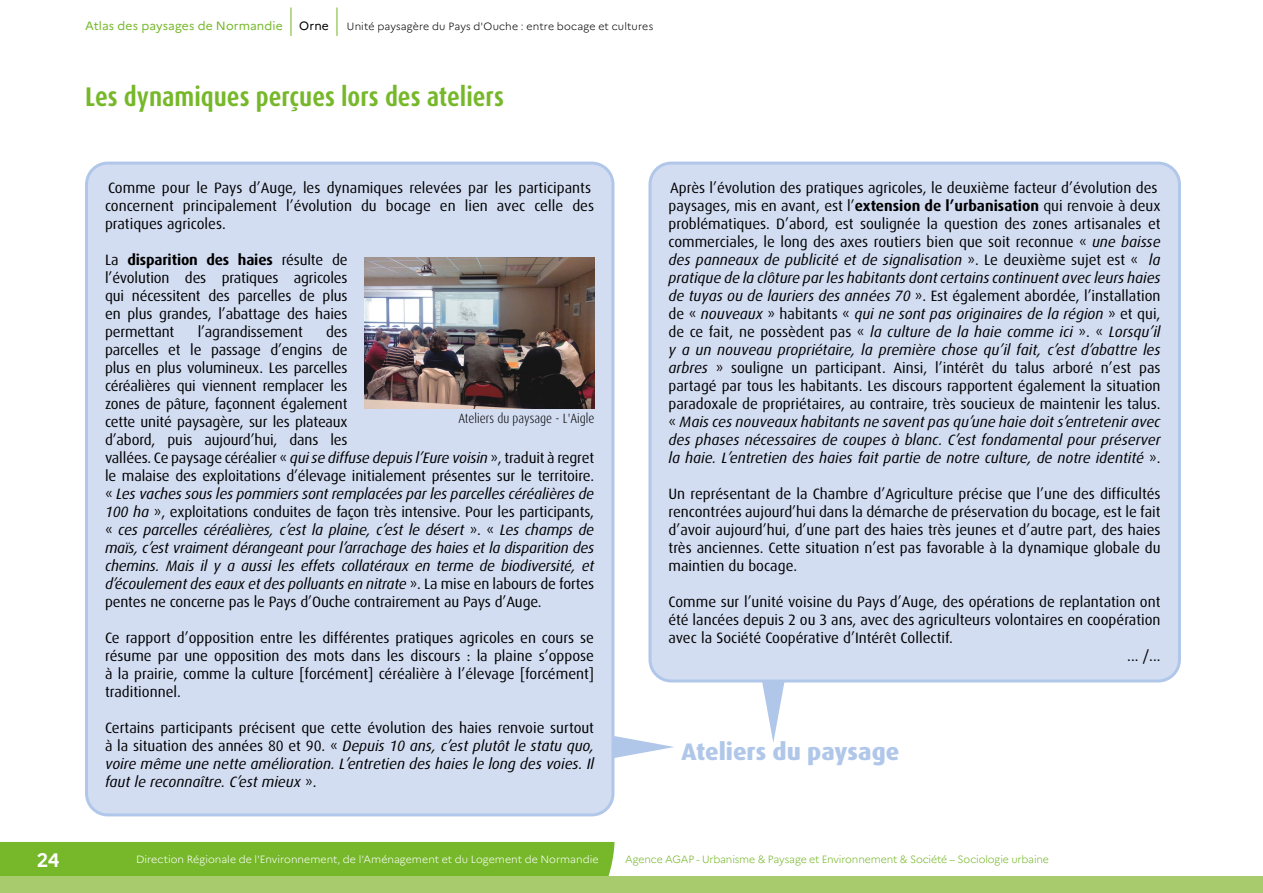
<style>
.page{position:relative;width:1263px;height:893px;background:#fff}
.page>*{position:absolute;margin:0;border:0;box-sizing:border-box;transform-origin:0 0}
.t1{font:100 30px "Marianne";color:#76b82a}
.t2{font:700 condensed 27px "Dax OT";color:#76b82a}
.t3{font:800 24px "Dax OT";color:#b0c7e9}
.t4{font:700 19.5px "Marianne";color:#fff}
.t5{font:15px/18px "Dax OT";letter-spacing:-.005em;color:#000}
.t6{font:italic 15px/18px "Dax OT";color:#000;text-align:justify}
.t7{font:300 condensed 13.5px "Dax OT";color:#000}
.t8{font:12px "Marianne";letter-spacing:.01em;color:#76b82a}
.t9{font:12px "Marianne";color:#000}
.t10{font:300 10.5px "Marianne";letter-spacing:.005em;color:#fff}
.t11{font:300 10.5px "Marianne";letter-spacing:-.015em;color:#76b82a}
.t12{font:300 10.5px "Marianne";letter-spacing:.015em;color:#000}
.s1{font-weight:700}
.s2{font-style:italic}
.s3{font-style:normal}
</style>
<div class="page">
<div style="left:0;top:842px;width:614px;height:34px;background:#76b82a"></div>
<div style="left:0;top:876px;width:1263px;height:17px;background:#a8cc6d"></div>
<svg style="left:761px;top:682px;width:24px;height:61px"></svg>
<svg style="left:614px;top:735px;width:60px;height:24px"></svg>
<div style="left:87px;top:163px;width:526px;height:652px;background:#d3ddf2;border-radius:21px"></div>
<div style="left:85px;top:162px;width:529px;height:654px;border:3px solid #b0c7e9;border-radius:21px"></div>
<div style="left:650px;top:163px;width:529px;height:518px;background:#d3ddf2;border-radius:21px"></div>
<div style="left:648px;top:162px;width:533px;height:520px;border:3px solid #b0c7e9;border-radius:21px"></div>
<img style="left:365px;top:257px;width:229px;height:152px">
<p class="t8" style="left:85px;top:18px;width:199px">Atlas des paysages de Normandie</p>
<h1 class="t1" style="left:286px;top:1px;width:11px">|</h1>
<p class="t9" style="left:299px;top:18px;width:31px">Orne</p>
<h1 class="t1" style="left:332px;top:1px;width:11px">|</h1>
<p class="t12" style="left:347px;top:20px;width:308px">Unité paysagère du Pays d'Ouche : entre bocage et cultures</p>
<h2 class="t2" style="left:85px;top:80px;width:420px">Les dynamiques perçues lors des ateliers</h2>
<p class="t5" style="left:105px;top:179px;width:490px">Comme pour le Pays d’Auge, les dynamiques relevées par les participants concernent principalement l’évolution du bocage en lien avec celle des pratiques agricoles.</p>
<p class="t5" style="left:105px;top:251px;width:244px;text-align:justify">La <span class="s1">disparition des haies</span> résulte de l’évolution des pratiques agricoles qui nécessitent des parcelles de plus en plus grandes, l’abattage des haies permettant</p>
<p class="t5" style="left:198px;top:323px;width:107px">l’agrandissement</p>
<p class="t5" style="left:105px;top:323px;width:491px;text-indent:221px">des<br>parcelles et le passage d’engins de<br>plus en plus volumineux. Les parcelles<br>céréalières qui viennent remplacer les<br>zones de pâture, façonnent également<br>cette unité paysagère, sur les plateaux<br>d’abord, puis aujourd’hui, dans les<br>vallées. Ce paysage céréalier « <span class="s2">qui se diffuse depuis l’Eure voisin</span> », traduit à regret le malaise des exploitations d’élevage initialement présentes sur le territoire. « <span class="s2">Les vaches sous les pommiers sont remplacées par les parcelles céréalières de 100 ha</span> », exploitations conduites de façon très intensive. Pour les participants, « <span class="s2">ces parcelles céréalières, c’est la plaine, c’est le désert</span> ». « <span class="s2">Les champs de maïs, c’est vraiment dérangeant pour l’arrachage des haies et la disparition des chemins. Mais il y a aussi les effets collatéraux en terme de biodiversité, et d’écoulement des eaux et des polluants en nitrate</span> ». La mise en labours de fortes pentes ne concerne pas le Pays d’Ouche contrairement au Pays d’Auge.</p>
<p class="t5" style="left:105px;top:629px;width:490px;text-align:justify">Ce rapport d’opposition entre les différentes pratiques agricoles en cours se résume par une opposition des mots dans les discours : la plaine s’oppose à la prairie, comme la culture [forcément] céréalière à l’élevage [forcément] traditionnel.</p>
<p class="t6" style="left:105px;top:719px;width:491px"><span class="s3">Certains participants précisent que cette évolution des haies renvoie surtout à la situation des années 80 et 90. «</span> Depuis 10 ans, c’est plutôt le statu quo, voire même une nette amélioration. L’entretien des haies le long des voies. Il faut le reconnaître. C’est mieux <span class="s3">».</span></p>
<p class="t7" style="left:458px;top:410px;width:138px">Ateliers du paysage - L'Aigle</p>
<p class="t5" style="left:668px;top:179px;width:494px">Après l’évolution des pratiques agricoles, le deuxième facteur d’évolution des paysages, mis en avant, est l’<span class="s1">extension de l’urbanisation</span> qui renvoie à deux problématiques. D’abord, est soulignée la question des zones artisanales et commerciales, le long des axes routiers bien que soit reconnue « <span class="s2">une baisse des panneaux de publicité et de signalisation</span> ». Le deuxième sujet est « <span class="s2">la pratique de la clôture par les habitants dont certains continuent avec leurs haies de tuyas ou de lauriers des années 70</span> ». Est également abordée, l’installation de « <span class="s2">nouveaux</span> » habitants « <span class="s2">qui ne sont pas originaires de la région</span> » et qui, de ce fait, ne possèdent pas « <span class="s2">la culture de la haie comme ici</span> ». « <span class="s2">Lorsqu’il y a un nouveau propriétaire, la première chose qu’il fait, c’est d’abattre les arbres</span> » souligne un participant. Ainsi, l’intérêt du talus arboré n’est pas partagé par tous les habitants. Les discours rapportent également la situation paradoxale de propriétaires, au contraire, très soucieux de maintenir les talus. « <span class="s2">Mais ces nouveaux habitants ne savent pas qu’une haie doit s’entretenir avec des phases nécessaires de coupes à blanc. C’est fondamental pour préserver la haie. L’entretien des haies fait partie de notre culture, de notre identité</span> ».</p>
<p class="t5" style="left:668px;top:485px;width:494px;text-align:justify">Un représentant de la Chambre d’Agriculture précise que l’une des difficultés rencontrées aujourd’hui dans la démarche de préservation du bocage, est le fait d’avoir aujourd’hui, d’une part des haies très jeunes et d’autre part, des haies très anciennes. Cette situation n’est pas favorable à la dynamique globale du maintien du bocage.</p>
<p class="t5" style="left:668px;top:593px;width:493px">Comme sur l’unité voisine du Pays d’Auge, des opérations de replantation ont</p>
<p class="t5" style="left:668px;top:611px;width:493px">été lancées depuis 2 ou 3 ans, avec des agriculteurs volontaires en coopération</p>
<p class="t5" style="left:668px;top:629px;width:286px">avec la Société Coopérative d’Intérêt Collectif.</p>
<p class="t5" style="left:1127px;top:647px;width:35px">... /...</p>
<h3 class="t3" style="left:681px;top:738px;width:219px">Ateliers du paysage</h3>
<h3 class="t4" style="left:37px;top:849px;width:24px">24</h3>
<p class="t10" style="left:136px;top:853px;width:464px">Direction Régionale de l'Environnement, de l'Aménagement et du Logement de Normandie</p>
<p class="t11" style="left:625px;top:853px;width:425px">Agence AGAP - Urbanisme &amp; Paysage et Environnement &amp; Société – Sociologie urbaine</p>
</div>
